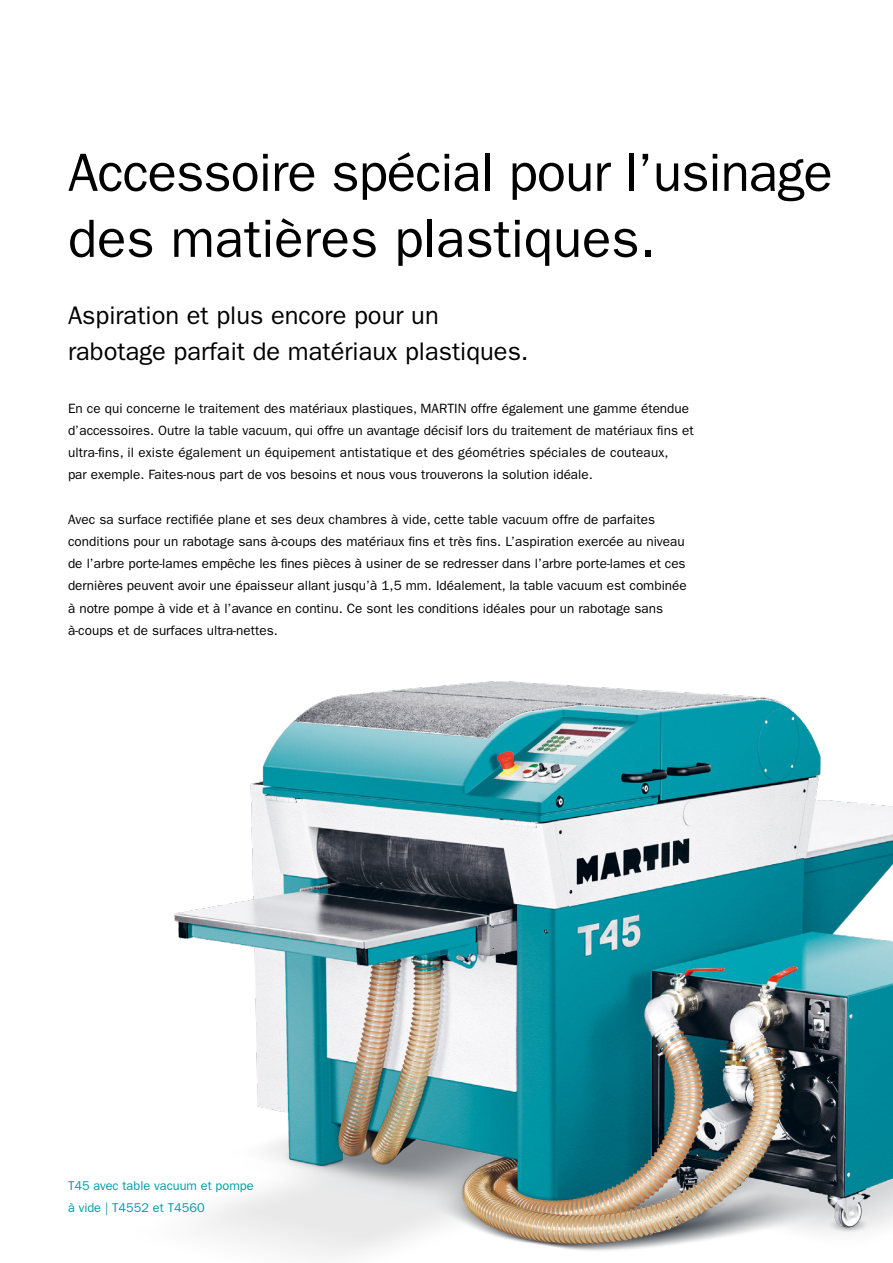
<style>
.page{position:relative;width:893px;height:1263px;background:#fff}
.page>*{position:absolute;margin:0;border:0;box-sizing:border-box;transform-origin:0 0}
.t1{font:54px/66px "ITC Franklin Gothic Std";letter-spacing:-.015em;color:#000}
.t2{font:25.5px/36px "ITC Franklin Gothic Std";color:#000}
.t3{font:13.5px/22.2px "ITC Franklin Gothic Std";color:#000}
.t4{font:12.75px/22.2px "ITC Franklin Gothic Std";color:#009ba4}
</style>
<div class="page">
<img style="left:174px;top:681px;width:719px;height:576px">
<h1 class="t1" style="left:68px;top:140px;width:766px">Accessoire spécial pour l’usinage des matières plastiques.</h1>
<h2 class="t2" style="left:68px;top:298px;width:462px">Aspiration et plus encore pour un rabotage parfait de matériaux plastiques.</h2>
<p class="t3" style="left:68px;top:397px;width:627px">En ce qui concerne le traitement des matériaux plastiques, MARTIN offre également une gamme étendue d’accessoires. Outre la table vacuum, qui offre un avantage décisif lors du traitement de matériaux fins et ultra-fins, il existe également un équipement antistatique et des géométries spéciales de couteaux,<br>par exemple. Faites-nous part de vos besoins et nous vous trouverons la solution idéale.</p>
<p class="t3" style="left:68px;top:508px;width:620px">Avec sa surface rectifiée plane et ses deux chambres à vide, cette table vacuum offre de parfaites conditions pour un rabotage sans à-coups des matériaux fins et très fins. L’aspiration exercée au niveau de l’arbre porte-lames empêche les fines pièces à usiner de se redresser dans l’arbre porte-lames et ces dernières peuvent avoir une épaisseur allant jusqu’à 1,5 mm. Idéalement, la table vacuum est combinée à notre pompe à vide et à l’avance en continu. Ce sont les conditions idéales pour un rabotage sans à-coups et de surfaces ultra-nettes.</p>
<p class="t4" style="left:68px;top:1175px;width:187px">T45 avec table vacuum et pompe à vide | T4552 et T4560</p>
</div>
